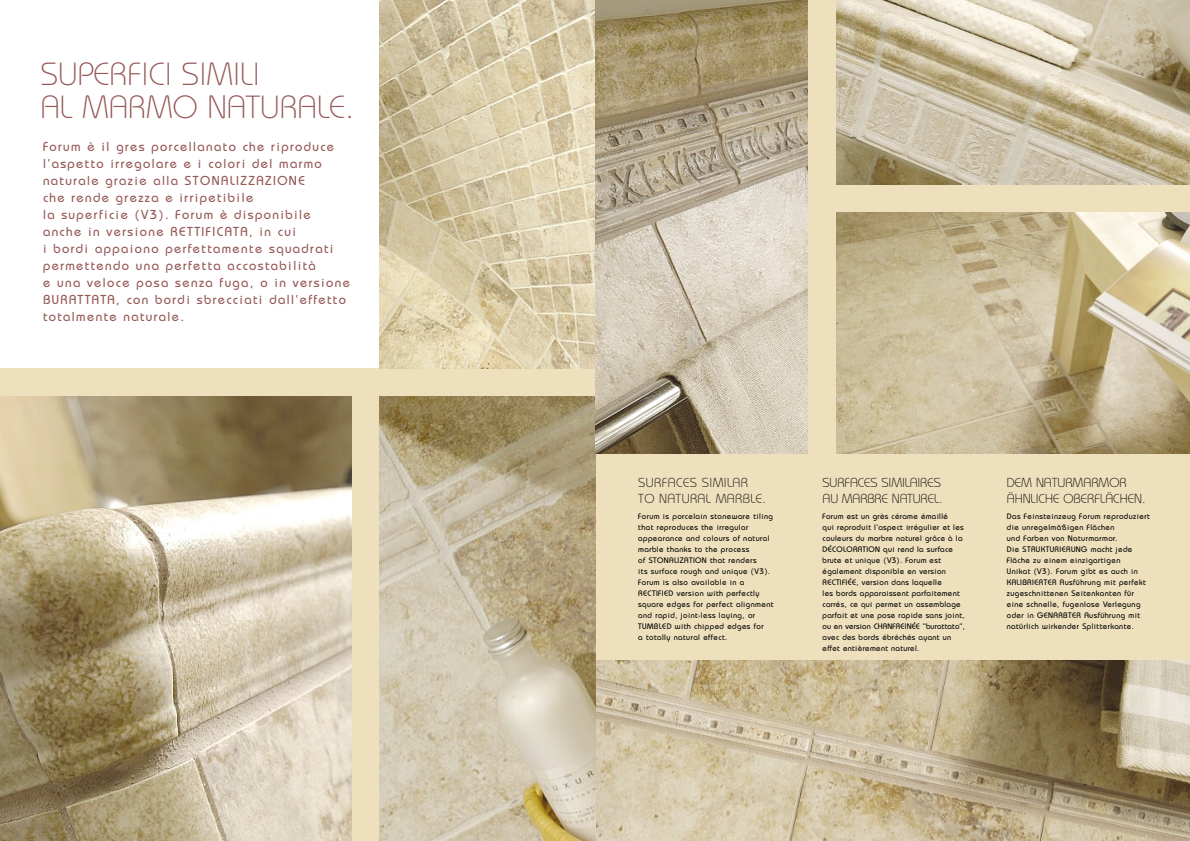
<style>
.page{position:relative;width:1190px;height:841px;background:#fff}
.page>*{position:absolute;margin:0;border:0;box-sizing:border-box;transform-origin:0 0}
.t1{font:300 32px/33px "Bauhaus";color:#955856}
.t2{font:500 13px/17px "Bauhaus";letter-spacing:.11em;color:#955856}
.t3{font:300 13px/16px "Bauhaus";color:#000}
.t4{font:300 13px/16px "Bauhaus";letter-spacing:.03em;color:#000}
.t5{font:500 8px/11px "Bauhaus";letter-spacing:.055em;color:#000}
</style>
<div class="page">
<div style="left:0;top:368px;width:595px;height:473px;background:#eee0bd"></div>
<img style="left:0;top:397px;width:352px;height:444px">
<div style="left:595px;top:0;width:595px;height:667px;background:#eee0bd"></div>
<img style="left:836px;top:0;width:354px;height:184px">
<img style="left:836px;top:213px;width:354px;height:241px">
<img style="left:595px;top:660px;width:595px;height:181px">
<img style="left:380px;top:0;width:215px;height:368px">
<img style="left:380px;top:397px;width:215px;height:444px">
<img style="left:595px;top:0;width:213px;height:454px">
<h1 class="t1" style="left:40px;top:61px;width:316px">SUPERFICI SIMILI<br>AL MARMO NATURALE.</h1>
<p class="t2" style="left:43px;top:139px;width:309px">Forum è il gres porcellanato che riproduce l’aspetto irregolare e i colori del marmo naturale grazie alla STONALIZZAZIONE<br>che rende grezza e irripetibile<br>la superficie (V3). Forum è disponibile anche in versione RETTIFICATA, in cui<br>i bordi appaiono perfettamente squadrati permettendo una perfetta accostabilità<br>e una veloce posa senza fuga, o in versione BURATTATA, con bordi sbrecciati dall’effetto totalmente naturale.</p>
<h2 class="t4" style="left:638px;top:476px;width:129px">SURFACES SIMILAR<br>TO NATURAL MARBLE.</h2>
<p class="t5" style="left:638px;top:511px;width:137px">Forum is porcelain stoneware tiling that reproduces the irregular appearance and colours of natural marble thanks to the process<br>of STONALIZATION that renders<br>its surface rough and unique (V3).<br>Forum is also available in a<br>RECTIFIED version with perfectly square edges for perfect alignment and rapid, joint-less laying, or<br>TUMBLED with chipped edges for<br>a totally natural effect.</p>
<h2 class="t3" style="left:823px;top:476px;width:122px">SURFACES SIMILAIRES<br>AU MARBRE NATUREL.</h2>
<p class="t5" style="left:823px;top:511px;width:144px">Forum est un grès cérame émaillé<br>qui reproduit l’aspect irrégulier et les couleurs du marbre naturel grâce à la DÉCOLORATION qui rend la surface brute et unique (V3). Forum est également disponible en version RECTIFIÉE, version dans laquelle<br>les bords apparaissent parfaitement carrés, ce qui permet un assemblage parfait et une pose rapide sans joint, ou en version CHANFREINÉE “burattato”, avec des bords ébréchés ayant un effet entièrement naturel.</p>
<h2 class="t3" style="left:1007px;top:476px;width:141px">DEM NATURMARMOR<br>ÄHNLICHE OBERFLÄCHEN.</h2>
<p class="t5" style="left:1007px;top:511px;width:144px">Das Feinsteinzeug Forum reproduziert die unregelmäßigen Flächen<br>und Farben von Naturmarmor.<br>Die STRUKTURIERUNG macht jede Fläche zu einem einzigartigen<br>Unikat (V3). Forum gibt es auch in KALIBRIERTER Ausführung mit perfekt zugeschnittenen Seitenkanten für eine schnelle, fugenlose Verlegung oder in GENARBTER Ausführung mit natürlich wirkender Splitterkante.</p>
</div>
